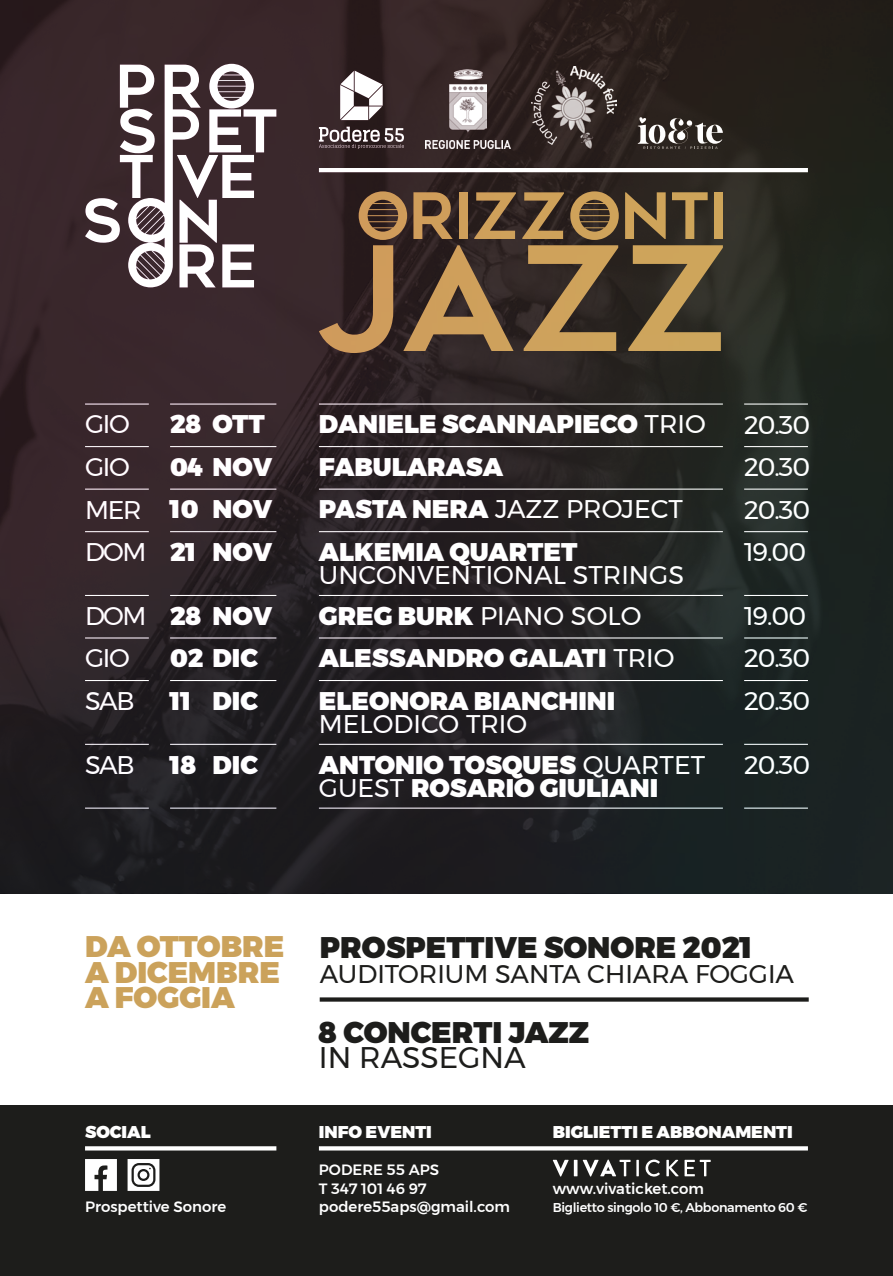
<style>
.page{position:relative;width:893px;height:1276px;background:#fff}
.page>*{position:absolute;margin:0;border:0;box-sizing:border-box;transform-origin:0 0}
.t1{font:900 29.7px "Montserrat";color:#1d1d1b}
.t2{font:900 29.7px/25.5px "Montserrat";color:#cba25b}
.t3{font:29.7px "Montserrat";color:#1d1d1b}
.t4{font:900 25.5px/42.5px "Montserrat";color:#fff}
.t5{font:25.5px/42.6px "Montserrat";letter-spacing:-.05em;color:#fff}
.t6{font:25.5px/40.3px "Montserrat";color:#fff}
.t7{font:25.5px "Montserrat";color:#1d1d1b}
.t8{font:900 16.95px "Montserrat";color:#fff}
.t9{font:500 14.85px/18.6px "Montserrat";color:#fff}
.t10{font:500 12.75px "Montserrat";letter-spacing:-.025em;color:#fff}
.s1{font-weight:400}
.s2{font-weight:900}
</style>
<div class="page">
<svg style="left:320px;top:997px;width:489px;height:4px;background:#333332"></svg>
<div style="left:0;top:1106px;width:893px;height:170px;background:#1d1d1b"></div>
<svg style="left:553px;top:1159px;width:24px;height:17px"></svg>
<svg style="left:666px;top:1159px;width:45px;height:17px"></svg>
<svg style="left:583px;top:1159px;width:77px;height:18px"></svg>
<svg style="left:319px;top:1146px;width:489px;height:4px;background:#efefef"></svg>
<svg style="left:85px;top:1146px;width:191px;height:4px"></svg>
<svg style="left:85px;top:1159px;width:32px;height:32px"></svg>
<svg style="left:128px;top:1159px;width:31px;height:32px"></svg>
<img style="left:0;top:0;width:893px;height:893px">
<p class="t5" style="left:85px;top:403px;width:63px">GIO<br>GIO<br>MER<br>DOM</p>
<p class="t5" style="left:85px;top:594px;width:63px">DOM<br>GIO<br>SAB</p>
<p class="t5" style="left:85px;top:743px;width:51px">SAB</p>
<p class="t4" style="left:170px;top:403px;width:104px">28 OTT<br>04 NOV<br>10<br>21</p>
<p class="t4" style="left:213px;top:488px;width:61px">NOV<br>NOV</p>
<p class="t4" style="left:170px;top:595px;width:104px">28 NOV<br>02 DIC<br>11</p>
<p class="t4" style="left:213px;top:680px;width:47px">DIC</p>
<p class="t4" style="left:170px;top:743px;width:28px">18</p>
<p class="t4" style="left:213px;top:743px;width:47px">DIC</p>
<p class="t4" style="left:319px;top:403px;width:388px">DANIELE SCANNAPIECO <span class="s1">TRIO<br></span>FABULARASA<br>PASTA NERA <span class="s1">JAZZ PROJECT<br></span>ALKEMIA QUARTET</p>
<p class="t4" style="left:319px;top:555px;width:367px;line-height:41.8px"><span class="s1">UNCONVENTIONAL STRINGS<br></span>GREG BURK <span class="s1">PIANO SOLO<br></span>ALESSANDRO GALATI <span class="s1">TRIO<br></span>ELEONORA BIANCHINI</p>
<p class="t6" style="left:319px;top:704px;width:388px">MELODICO TRIO<br><span class="s2">ANTONIO TOSQUES</span> QUARTET</p>
<p class="t4" style="left:319px;top:767px;width:341px"><span class="s1">GUEST</span> ROSARIO GIULIANI</p>
<p class="t5" style="left:744px;top:403px;width:68px;text-align:justify">20.30<br>20.30<br>20.30<br>19.00</p>
<p class="t5" style="left:744px;top:594px;width:68px">19.00<br>20.30<br>20.30</p>
<p class="t5" style="left:744px;top:743px;width:68px">20.30</p>
<p class="t2" style="left:85px;top:934px;width:201px">DA OTTOBRE<br>A DICEMBRE<br>A FOGGIA</p>
<p class="t8" style="left:85px;top:1117px;width:67px">SOCIAL</p>
<p class="t9" style="left:85px;top:1197px;width:143px">Prospettive Sonore</p>
<p class="t1" style="left:320px;top:923px;width:434px">PROSPETTIVE SONORE 2021</p>
<p class="t7" style="left:320px;top:954px;width:476px">AUDITORIUM SANTA CHIARA FOGGIA</p>
<p class="t1" style="left:319px;top:1008px;width:272px">8 CONCERTI JAZZ</p>
<p class="t3" style="left:319px;top:1035px;width:208px">IN RASSEGNA</p>
<p class="t8" style="left:319px;top:1117px;width:114px">INFO EVENTI</p>
<p class="t8" style="left:553px;top:1117px;width:242px">BIGLIETTI E ABBONAMENTI</p>
<p class="t9" style="left:319px;top:1160px;width:193px">PODERE 55 APS<br>T 347 101 46 97 podere55aps@gmail.com</p>
<p class="t9" style="left:553px;top:1179px;width:153px">www.vivaticket.com</p>
<p class="t10" style="left:553px;top:1197px;width:256px">Biglietto singolo 10 €, Abbonamento 60 €</p>
</div>
